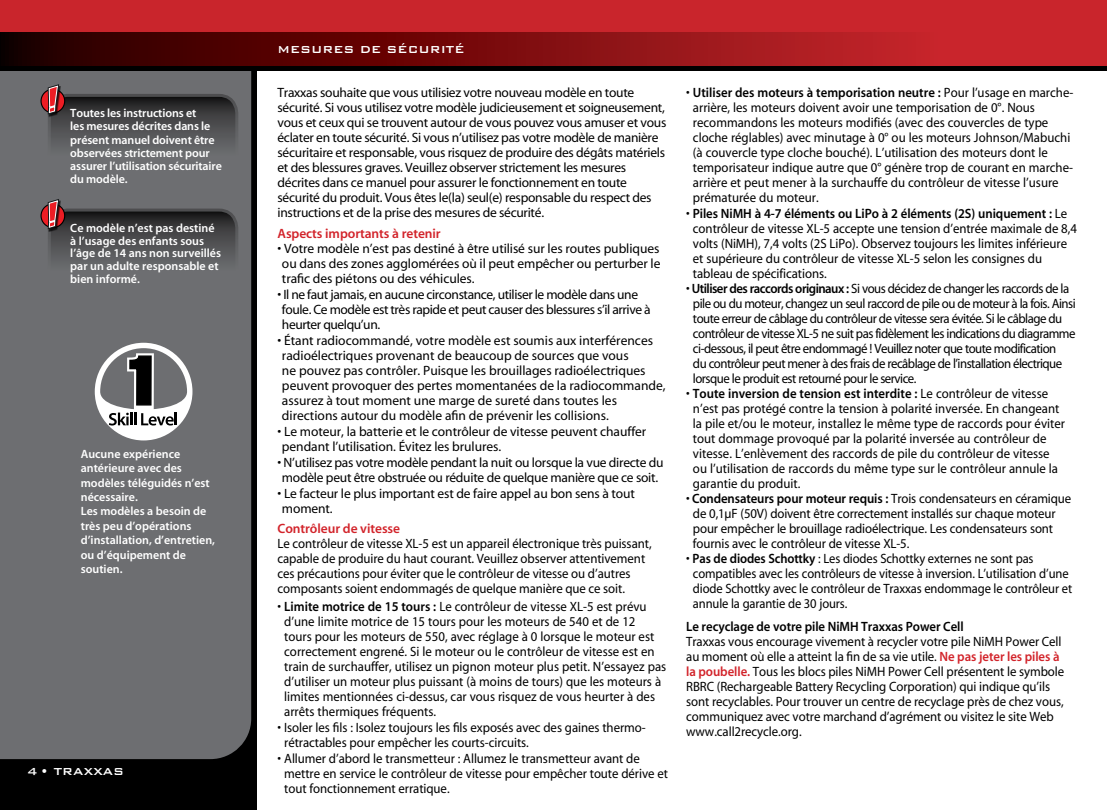
<style>
.page{position:relative;width:1107px;height:810px;background:#fff}
.page>*{position:absolute;margin:0;border:0;box-sizing:border-box;transform-origin:0 0}
.t1{font:13.5px/15px "Myriad";letter-spacing:-.005em;color:#000;scale:.95 1}
.t2{font:13.5px/15px "Myriad";letter-spacing:-.005em;color:#000}
.t3{font:13.5px/15px "Myriad";letter-spacing:-.04em;color:#000;scale:.95 1}
.t4{font:13.5px/15px "Myriad";letter-spacing:-.005em;color:#000;scale:.94 1}
.t5{font:13.5px/15px "Myriad";letter-spacing:-.03em;color:#000}
.t6{font:600 13.5px "Myriad";letter-spacing:-.005em;color:#d2232a}
.t7{font:600 13.5px "Myriad";letter-spacing:-.005em;color:#000;scale:.95 1}
.t8{font:13.5px "Bank Gothic Medium BT";color:#fff}
.t9{font:600 12px/14.4px "Myriad";color:#fff}
.s1{font-weight:600}
.s2{font-weight:600;color:#d2232a}
</style>
<div class="page">
<div style="left:0;top:13px;width:256px;height:797px;background:#000"></div>
<div style="left:0;top:71px;width:251px;height:688px;background:#6d6e71"></div>
<div style="left:0;top:0;width:1107px;height:70px;background:#000"></div>
<div style="left:0;top:0;width:1107px;height:51px;background:#c9252c"></div>
<svg style="left:0;top:32px;width:1107px;height:34px;background:#801012"></svg>
<div style="left:48px;top:94px;width:190px;height:84px;border:3px solid #fff;border-radius:18px"></div>
<svg style="left:41px;top:89px;width:24px;height:24px"></svg>
<div style="left:40px;top:89px;width:25px;height:24px;border:1px solid #000;border-radius:50%"></div>
<svg style="left:46px;top:82px;width:191px;height:94px;background:#585658"></svg>
<div style="left:48px;top:209px;width:190px;height:84px;border:3px solid #fff;border-radius:18px"></div>
<svg style="left:41px;top:204px;width:24px;height:24px"></svg>
<div style="left:40px;top:203px;width:25px;height:25px;border:1px solid #000;border-radius:50%"></div>
<svg style="left:46px;top:197px;width:191px;height:94px;background:#585658"></svg>
<svg style="left:95px;top:343px;width:97px;height:97px;background:#909193"></svg>
<p class="t9" style="left:70px;top:107px;width:153px;line-height:13.2px">Toutes les instructions et<br>les mesures décrites dans le présent manuel doivent être observées strictement pour assurer l’utilisation sécuritaire du modèle.</p>
<p class="t9" style="left:70px;top:222px;width:152px;line-height:12.8px">Ce modèle n’est pas destiné à l’usage des enfants sous l’âge de 14 ans non surveillés par un adulte responsable et bien informé.</p>
<p class="t9" style="left:81px;top:447px;width:136px">Aucune expérience antérieure avec des modèles téléguidés n’est nécessaire.<br>Les modèles a besoin de très peu d’opérations d’installation, d’entretien, ou d’équipement de soutien.</p>
<p class="t8" style="left:27px;top:764px;width:99px">4 • TRAXXAS</p>
<p class="t8" style="left:278px;top:42px;width:189px">MESURES DE SÉCURITÉ</p>
<p class="t2" style="left:278px;top:86px;width:390px">Traxxas souhaite que vous utilisiez votre nouveau modèle en toute sécurité. Si vous utilisez votre modèle judicieusement et soigneusement, vous et ceux qui se trouvent autour de vous pouvez vous amuser et vous éclater en toute sécurité. Si vous n’utilisez pas votre modèle de manière sécuritaire et responsable, vous risquez de produire des dégâts matériels et des blessures graves. Veuillez observer strictement les mesures décrites dans ce manuel pour assurer le fonctionnement en toute sécurité du produit. Vous êtes le(la) seul(e) responsable du respect des instructions et de la prise des mesures de sécurité.</p>
<p class="t6" style="left:278px;top:226px;width:165px">Aspects importants à retenir</p>
<p class="t2" style="left:282px;top:241px;width:380px;text-align:justify;text-indent:-4px">• Votre modèle n’est pas destiné à être utilisé sur les routes publiques ou dans des zones agglomérées où il peut empêcher ou perturber le trafic des piétons ou des véhicules.</p>
<p class="t5" style="left:282px;top:287px;width:370px;text-indent:-4px">• Il ne faut jamais, en aucune circonstance, utiliser le modèle dans une foule. Ce modèle est très rapide et peut causer des blessures s’il arrive à heurter quelqu’un.</p>
<p class="t2" style="left:282px;top:333px;width:385px;text-indent:-4px">• Étant radiocommandé, votre modèle est soumis aux interférences radioélectriques provenant de beaucoup de sources que vous<br>ne pouvez pas contrôler. Puisque les brouillages radioélectriques peuvent provoquer des pertes momentanées de la radiocommande, assurez à tout moment une marge de sureté dans toutes les directions autour du modèle afin de prévenir les collisions.</p>
<p class="t2" style="left:282px;top:424px;width:366px;text-indent:-4px">• Le moteur, la batterie et le contrôleur de vitesse peuvent chauffer pendant l’utilisation. Évitez les brulures.</p>
<p class="t2" style="left:278px;top:455px;width:388px;text-align:center">• N’utilisez pas votre modèle pendant la nuit ou lorsque la vue directe du modèle peut être obstruée ou réduite de quelque manière que ce soit.</p>
<p class="t2" style="left:282px;top:486px;width:354px;text-indent:-4px">• Le facteur le plus important est de faire appel au bon sens à tout moment.</p>
<p class="t6" style="left:278px;top:522px;width:124px">Contrôleur de vitesse</p>
<p class="t1" style="left:278px;top:537px;width:395px">Le contrôleur de vitesse XL-5 est un appareil électronique très puissant, capable de produire du haut courant. Veuillez observer attentivement ces précautions pour éviter que le contrôleur de vitesse ou d’autres composants soient endommagés de quelque manière que ce soit.</p>
<p class="t1" style="left:284px;top:599px;width:404px;text-indent:-7px">• <span class="s1">Limite motrice de 15 tours :</span> Le contrôleur de vitesse XL-5 est prévu d’une limite motrice de 15 tours pour les moteurs de 540 et de 12 tours pour les moteurs de 550, avec réglage à 0 lorsque le moteur est correctement engrené. Si le moteur ou le contrôleur de vitesse est en train de surchauffer, utilisez un pignon moteur plus petit. N’essayez pas d’utiliser un moteur plus puissant (à moins de tours) que les moteurs à limites mentionnées ci-dessus, car vous risquez de vous heurter à des arrêts thermiques fréquents.</p>
<p class="t1" style="left:284px;top:720px;width:382px;text-indent:-7px">• Isoler les fils : Isolez toujours les fils exposés avec des gaines thermo&shy;rétractables pour empêcher les courts-circuits.</p>
<p class="t1" style="left:284px;top:751px;width:406px;text-indent:-7px">• Allumer d’abord le transmetteur : Allumez le transmetteur avant de mettre en service le contrôleur de vitesse pour empêcher toute dérive et tout fonctionnement erratique.</p>
<p class="t1" style="left:693px;top:86px;width:402px;text-indent:-7px">• <span class="s1">Utiliser des moteurs à temporisation neutre :</span> Pour l’usage en marche&shy;arrière, les moteurs doivent avoir une temporisation de 0°. Nous recommandons les moteurs modifiés (avec des couvercles de type cloche réglables) avec minutage à 0° ou les moteurs Johnson/Mabuchi (à couvercle type cloche bouché). L’utilisation des moteurs dont le temporisateur indique autre que 0° génère trop de courant en marche&shy;arrière et peut mener à la surchauffe du contrôleur de vitesse l’usure prématurée du moteur.</p>
<p class="t1" style="left:693px;top:207px;width:406px;text-indent:-7px">• <span class="s1">Piles NiMH à 4-7 éléments ou LiPo à 2 éléments (2S) uniquement :</span> Le contrôleur de vitesse XL-5 accepte une tension d’entrée maximale de 8,4 volts (NiMH), 7,4 volts (2S LiPo). Observez toujours les limites inférieure et supérieure du contrôleur de vitesse XL-5 selon les consignes du tableau de spécifications.</p>
<p class="t3" style="left:693px;top:282px;width:405px;text-indent:-7px">• <span class="s1">Utiliser des raccords originaux :</span> Si vous décidez de changer les raccords de la pile ou du moteur, changez un seul raccord de pile ou de moteur à la fois. Ainsi toute erreur de câblage du contrôleur de vitesse sera évitée. Si le câblage du contrôleur de vitesse XL-5 ne suit pas fidèlement les indications du diagramme ci-dessous, il peut être endommagé ! Veuillez noter que toute modification<br>du contrôleur peut mener à des frais de recâblage de l’installation électrique lorsque le produit est retourné pour le service.</p>
<p class="t1" style="left:693px;top:387px;width:393px;text-indent:-7px">• <span class="s1">Toute inversion de tension est interdite :</span> Le contrôleur de vitesse n’est pas protégé contre la tension à polarité inversée. En changeant la pile et/ou le moteur, installez le même type de raccords pour éviter tout dommage provoqué par la polarité inversée au contrôleur de vitesse. L’enlèvement des raccords de pile du contrôleur de vitesse ou l’utilisation de raccords du même type sur le contrôleur annule la garantie du produit.</p>
<p class="t1" style="left:693px;top:492px;width:400px;text-indent:-7px">• <span class="s1">Condensateurs pour moteur requis :</span> Trois condensateurs en céramique de 0,1µF (50V) doivent être correctement installés sur chaque moteur pour empêcher le brouillage radioélectrique. Les condensateurs sont fournis avec le contrôleur de vitesse XL-5.</p>
<p class="t4" style="left:693px;top:552px;width:405px;text-indent:-7px">• <span class="s1">Pas de diodes Schottky</span> : Les diodes Schottky externes ne sont pas compatibles avec les contrôleurs de vitesse à inversion. L’utilisation d’une diode Schottky avec le contrôleur de Traxxas endommage le contrôleur et annule la garantie de 30 jours.</p>
<p class="t7" style="left:686px;top:620px;width:294px">Le recyclage de votre pile NiMH Traxxas Power Cell</p>
<p class="t1" style="left:686px;top:635px;width:399px">Traxxas vous encourage vivement à recycler votre pile NiMH Power Cell au moment où elle a atteint la fin de sa vie utile. <span class="s2">Ne pas jeter les piles à la poubelle.</span> Tous les blocs piles NiMH Power Cell présentent le symbole RBRC (Rechargeable Battery Recycling Corporation) qui indique qu’ils sont recyclables. Pour trouver un centre de recyclage près de chez vous, communiquez avec votre marchand d’agrément ou visitez le site Web www.call2recycle.org.</p>
</div>
